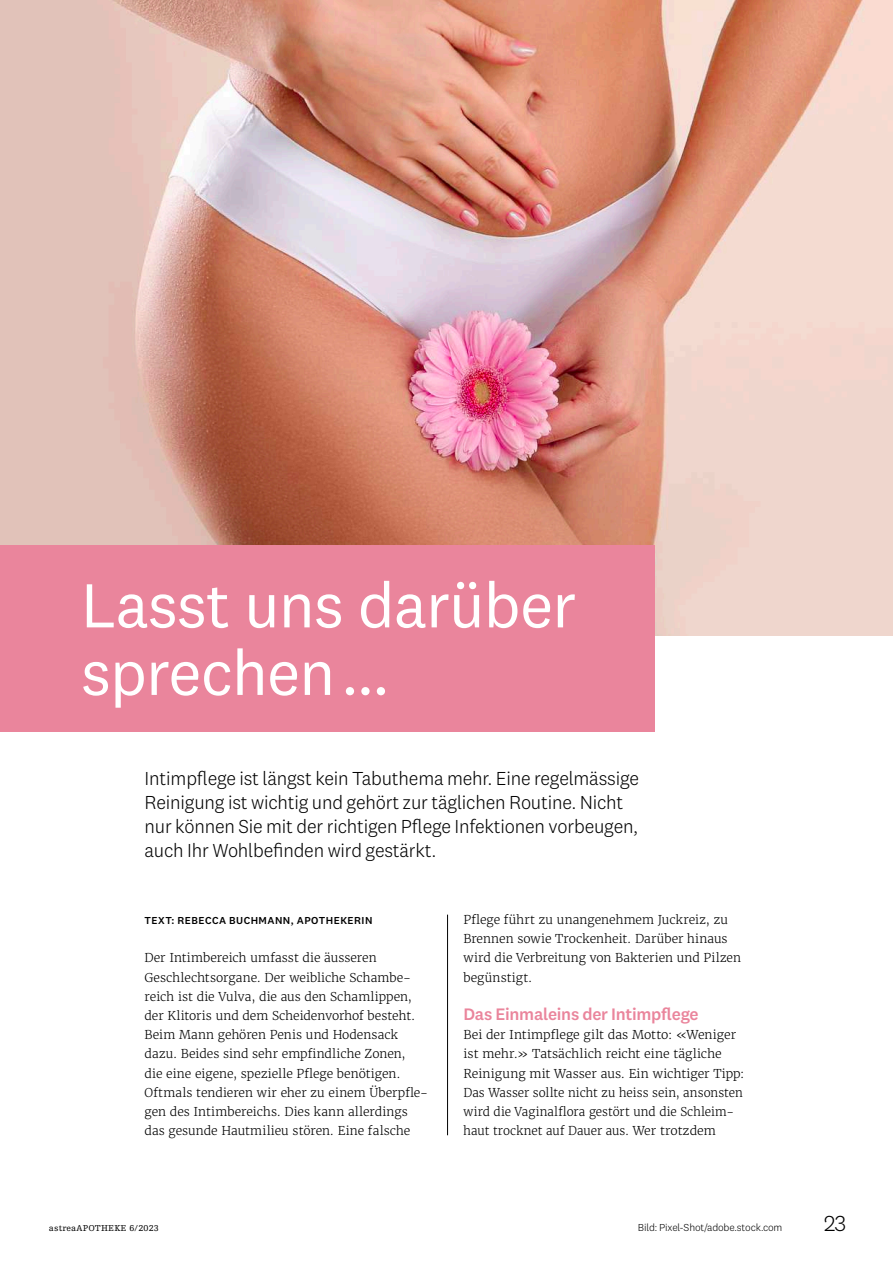
<style>
.page{position:relative;width:893px;height:1263px;background:#fff}
.page>*{position:absolute;margin:0;border:0;box-sizing:border-box;transform-origin:0 0}
.t1{font:64.5px/67.5px "National 2";letter-spacing:-.02em;color:#fff}
.t2{font:300 22.5px "National 2";color:#000}
.t3{font:300 19.5px/24px "National 2";letter-spacing:-.01em;color:#000}
.t4{font:500 17.25px "National 2";letter-spacing:-.015em;color:#ea859c}
.t5{font:300 12.15px/19.2px "Merriweather";color:#000}
.t6{font:500 10.5px "National 2";letter-spacing:.045em;color:#000}
.t7{font:300 10.5px "National 2";letter-spacing:-.015em;color:#000}
.t8{font:9px "Egyptienne FLT Std";letter-spacing:.02em;color:#000}
</style>
<div class="page">
<img style="left:0;top:0;width:893px;height:636px">
<hr style="left:447px;top:915px;width:1px;height:220px;background:#000">
<div style="left:0;top:545px;width:655px;height:187px;background:#ea859c"></div>
<h1 class="t1" style="left:81px;top:571px;width:497px">Lasst uns darüber sprechen…</h1>
<h3 class="t3" style="left:145px;top:766px;width:496px">Intimpflege ist längst kein Tabuthema mehr. Eine regelmässige Reinigung ist wichtig und gehört zur täglichen Routine. Nicht nur können Sie mit der richtigen Pflege Infektionen vorbeugen, auch Ihr Wohlbefinden wird gestärkt.</h3>
<p class="t6" style="left:145px;top:914px;width:229px">TEXT: REBECCA BUCHMANN, APOTHEKERIN</p>
<p class="t5" style="left:145px;top:948px;width:285px">Der Intimbereich umfasst die äusseren Geschlechtsorgane. Der weibliche Schambe&shy;reich ist die Vulva, die aus den Schamlippen, der Klitoris und dem Scheidenvorhof besteht.<br>Beim Mann gehören Penis und Hodensack dazu. Beides sind sehr empfindliche Zonen,<br>die eine eigene, spezielle Pflege benötigen.<br>Oftmals tendieren wir eher zu einem Überpfle&shy;gen des Intimbereichs. Dies kann allerdings das gesunde Hautmilieu stören. Eine falsche</p>
<p class="t5" style="left:463px;top:910px;width:279px">Pflege führt zu unangenehmem Juckreiz, zu Brennen sowie Trockenheit. Darüber hinaus wird die Verbreitung von Bakterien und Pilzen begünstigt.</p>
<h3 class="t4" style="left:463px;top:1003px;width:237px">Das Einmaleins der Intimpflege</h3>
<p class="t5" style="left:463px;top:1025px;width:282px">Bei der Intimpflege gilt das Motto: «Weniger ist mehr.» Tatsächlich reicht eine tägliche Reinigung mit Wasser aus. Ein wichtiger Tipp:<br>Das Wasser sollte nicht zu heiss sein, ansonsten wird die Vaginalflora gestört und die Schleim&shy;haut trocknet auf Dauer aus. Wer trotzdem</p>
<p class="t8" style="left:49px;top:1223px;width:111px">astreaAPOTHEKE 6/2023</p>
<p class="t7" style="left:638px;top:1222px;width:146px">Bild: Pixel-Shot/adobe.stock.com</p>
<h2 class="t2" style="left:824px;top:1211px;width:24px">23</h2>
</div>
